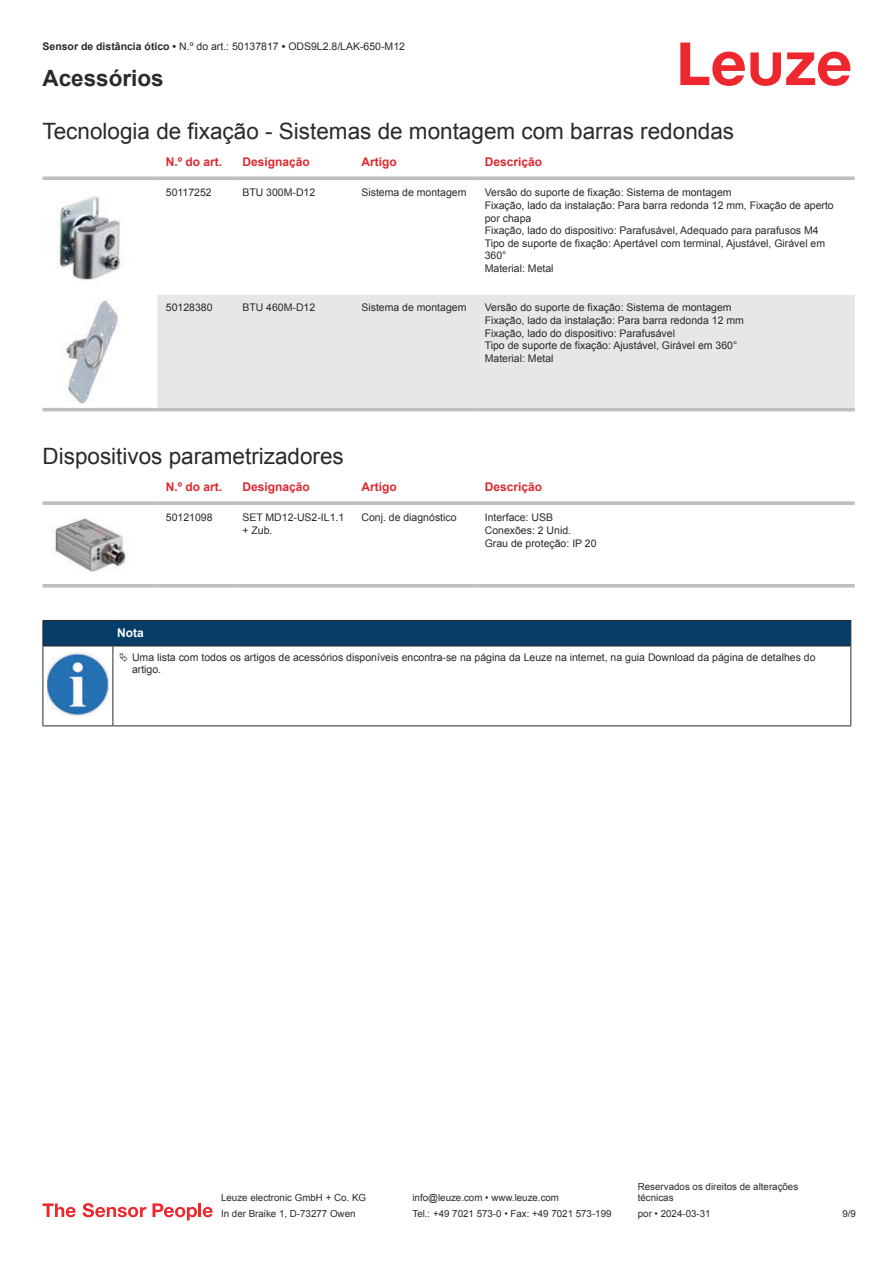
<style>
.page{position:relative;width:893px;height:1263px;background:#fff}
.page>*{position:absolute;margin:0;border:0;box-sizing:border-box;transform-origin:0 0}
.t1{font:22.5px "Arial";color:#2b292a}
.t2{font:700 22.5px "Arial";color:#2b292a}
.t3{font:700 12px "Arial";color:#db2a30}
.t4{font:700 12px "Arial";color:#fff}
.t5{font:10.5px/12.6px "Arial";color:#2b292a}
.t6{font:9.75px/11.7px "Arial";color:#2b292a}
.s1{font-weight:700}
</style>
<div class="page">
<svg style="left:680px;top:43px;width:170px;height:43px"></svg>
<div style="left:157px;top:295px;width:698px;height:113px;background:#e6e7e9"></div>
<svg style="left:43px;top:176px;width:114px;height:4px"></svg>
<svg style="left:157px;top:176px;width:77px;height:4px"></svg>
<svg style="left:234px;top:176px;width:119px;height:4px"></svg>
<svg style="left:353px;top:176px;width:123px;height:4px"></svg>
<svg style="left:476px;top:176px;width:379px;height:4px;background:#c4c6c8"></svg>
<hr style="left:43px;top:408px;width:114px;height:3px;background:#bdbfc1">
<hr style="left:157px;top:408px;width:77px;height:3px;background:#bdbfc1">
<hr style="left:234px;top:408px;width:119px;height:3px;background:#bdbfc1">
<hr style="left:353px;top:408px;width:123px;height:3px;background:#bdbfc1">
<hr style="left:476px;top:408px;width:379px;height:3px;background:#bdbfc1">
<img style="left:57px;top:196px;width:65px;height:84px">
<img style="left:65px;top:299px;width:54px;height:106px">
<svg style="left:43px;top:501px;width:114px;height:4px"></svg>
<svg style="left:157px;top:501px;width:77px;height:4px"></svg>
<svg style="left:234px;top:501px;width:119px;height:4px"></svg>
<svg style="left:353px;top:501px;width:123px;height:4px"></svg>
<svg style="left:476px;top:501px;width:379px;height:4px;background:#c3c5c7"></svg>
<svg style="left:43px;top:584px;width:114px;height:4px"></svg>
<svg style="left:157px;top:584px;width:77px;height:4px"></svg>
<svg style="left:234px;top:584px;width:119px;height:4px"></svg>
<svg style="left:353px;top:584px;width:123px;height:4px"></svg>
<svg style="left:476px;top:584px;width:379px;height:4px;background:#c3c5c7"></svg>
<img style="left:53px;top:518px;width:73px;height:54px">
<hr style="left:43px;top:646px;width:70px;height:1px;background:#2b292a">
<svg style="left:43px;top:620px;width:808px;height:26px;background:#083b65"></svg>
<hr style="left:113px;top:646px;width:738px;height:1px;background:#2b292a">
<hr style="left:43px;top:646px;width:1px;height:75px;background:#2b292a">
<hr style="left:113px;top:646px;width:1px;height:75px;background:#2b292a">
<hr style="left:850px;top:646px;width:1px;height:75px;background:#2b292a">
<hr style="left:43px;top:725px;width:70px;height:1px;background:#2b292a">
<hr style="left:113px;top:725px;width:738px;height:1px;background:#2b292a">
<img style="left:47px;top:652px;width:61px;height:63px">
<svg style="left:43px;top:1203px;width:33px;height:14px"></svg>
<svg style="left:83px;top:1203px;width:63px;height:14px"></svg>
<svg style="left:153px;top:1203px;width:44px;height:17px"></svg>
<hr style="left:198px;top:1203px;width:3px;height:14px;background:#ed272d">
<svg style="left:203px;top:1207px;width:10px;height:10px"></svg>
<p class="t5" style="left:43px;top:41px;width:364px"><span class="s1">Sensor de distância ótico •</span> N.º do art.: 50137817 <span class="s1">•</span> ODS9L2.8/LAK-650-M12</p>
<h1 class="t2" style="left:43px;top:70px;width:123px">Acessórios</h1>
<h1 class="t1" style="left:43px;top:123px;width:693px">Tecnologia de fixação - Sistemas de montagem com barras redondas</h1>
<p class="t3" style="left:166px;top:157px;width:58px">N.º do art.</p>
<p class="t3" style="left:242px;top:157px;width:69px">Designação</p>
<p class="t3" style="left:361px;top:157px;width:37px">Artigo</p>
<p class="t3" style="left:485px;top:157px;width:59px">Descrição</p>
<p class="t5" style="left:166px;top:187px;width:47px">50117252</p>
<p class="t5" style="left:242px;top:187px;width:74px">BTU 300M-D12</p>
<p class="t5" style="left:361px;top:187px;width:107px">Sistema de montagem</p>
<p class="t5" style="left:485px;top:187px;width:350px">Versão do suporte de fixação: Sistema de montagem<br>Fixação, lado da instalação: Para barra redonda 12 mm, Fixação de aperto por chapa<br>Fixação, lado do dispositivo: Parafusável, Adequado para parafusos M4<br>Tipo de suporte de fixação: Apertável com terminal, Ajustável, Girável em 360°<br>Material: Metal</p>
<p class="t5" style="left:166px;top:302px;width:48px">50128380</p>
<p class="t5" style="left:242px;top:302px;width:74px">BTU 460M-D12</p>
<p class="t5" style="left:361px;top:302px;width:107px">Sistema de montagem</p>
<p class="t5" style="left:485px;top:302px;width:261px">Versão do suporte de fixação: Sistema de montagem Fixação, lado da instalação: Para barra redonda 12 mm Fixação, lado do dispositivo: Parafusável<br>Tipo de suporte de fixação: Ajustável, Girável em 360° Material: Metal</p>
<h1 class="t1" style="left:43px;top:448px;width:303px">Dispositivos parametrizadores</h1>
<p class="t3" style="left:166px;top:482px;width:58px">N.º do art.</p>
<p class="t3" style="left:242px;top:482px;width:69px">Designação</p>
<p class="t3" style="left:361px;top:482px;width:37px">Artigo</p>
<p class="t3" style="left:485px;top:482px;width:59px">Descrição</p>
<p class="t5" style="left:166px;top:512px;width:48px">50121098</p>
<p class="t5" style="left:242px;top:512px;width:103px">SET MD12-US2-IL1.1 + Zub.</p>
<p class="t5" style="left:361px;top:512px;width:97px">Conj. de diagnóstico</p>
<p class="t5" style="left:485px;top:512px;width:113px">Interface: USB<br>Conexões: 2 Unid.<br>Grau de proteção: IP 20</p>
<p class="t4" style="left:117px;top:629px;width:28px">Nota</p>
<p class="t5" style="left:132px;top:652px;width:685px">Uma lista com todos os artigos de acessórios disponíveis encontra-se na página da Leuze na internet, na guia Download da página de detalhes do artigo.</p>
<p class="t6" style="left:221px;top:1193px;width:146px">Leuze electronic GmbH + Co. KG</p>
<p class="t6" style="left:412px;top:1193px;width:148px">info@leuze.com • www.leuze.com</p>
<p class="t6" style="left:638px;top:1181px;width:162px">Reservados os direitos de alterações técnicas</p>
<p class="t6" style="left:221px;top:1209px;width:136px">In der Braike 1, D-73277 Owen</p>
<p class="t6" style="left:412px;top:1209px;width:201px">Tel.: +49 7021 573-0 • Fax: +49 7021 573-199</p>
<p class="t6" style="left:638px;top:1209px;width:74px">por • 2024-03-31</p>
<p class="t6" style="left:842px;top:1209px;width:15px">9 /9</p>
</div>
